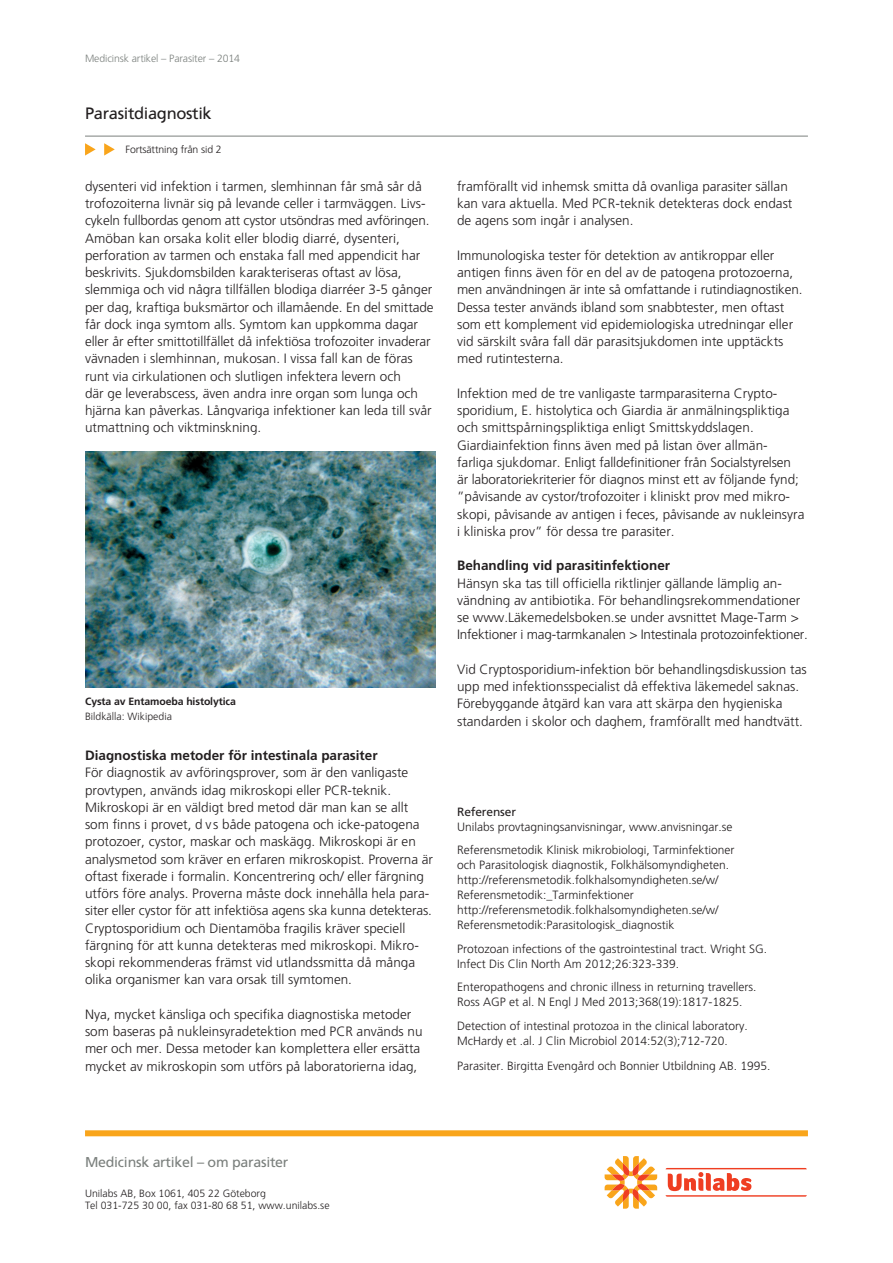
<style>
.page{position:relative;width:893px;height:1263px;background:#fff}
.page>*{position:absolute;margin:0;border:0;box-sizing:border-box;transform-origin:0 0}
.Rubrik_Ämne{font:16.5px "Freeway Unilabs";letter-spacing:-.02em;color:#231f20}
.X{font:14.25px "Freeway Unilabs";letter-spacing:-.02em;color:#7b807d}
.Bröd{font:300 13.5px/17.2px "Freeway Unilabs";color:#231f20}
.Mellis{font:600 13.5px "Freeway Unilabs";color:#231f20}
.Bröd-2{font:300 12px/15px "Freeway Unilabs";color:#231f20}
.Bröd-3{font:12px "Freeway Unilabs";letter-spacing:-.01em;color:#231f20}
.Bildtext{font:300 10.5px/12.8px "Freeway Unilabs";color:#231f20}
.t1{font:300 10.5px "Freeway Unilabs";letter-spacing:-.01em;color:#7b807d}
.Bildtext-2{font:600 10.5px "Freeway Unilabs";letter-spacing:-.01em;color:#231f20}
</style>
<div class="page">
<hr style="left:85px;top:136px;width:723px;height:1px;background:#7b807d">
<svg style="left:85px;top:143px;width:11px;height:13px"></svg>
<svg style="left:104px;top:143px;width:11px;height:13px"></svg>
<div style="left:85px;top:1130px;width:723px;height:6px;background:#f9a51b"></div>
<svg style="left:605px;top:1156px;width:52px;height:53px"></svg>
<svg style="left:666px;top:1168px;width:141px;height:28px"></svg>
<img style="left:85px;top:452px;width:351px;height:236px">
<p class="t1" style="left:85px;top:53px;width:157px">Medicinsk artikel – Parasiter – 2014</p>
<p class="Rubrik_Ämne" style="left:85px;top:104px;width:128px">Parasitdiagnostik</p>
<p class="Bildtext" style="left:125px;top:143px;width:98px">Fortsättning från sid 2</p>
<p class="Bröd" style="left:85px;top:178px;width:350px">dysenteri vid infektion i tarmen, slemhinnan får små sår då trofozoiterna livnär sig på levande celler i tarmväggen. Livs&shy;cykeln fullbordas genom att cystor utsöndras med avföringen.<br>Amöban kan orsaka kolit eller blodig diarré, dysenteri, perforation av tarmen och enstaka fall med appendicit har beskrivits. Sjukdomsbilden karakteriseras oftast av lösa, slemmiga och vid några tillfällen blodiga diarréer 3-5 gånger per dag, kraftiga buksmärtor och illamående. En del smittade får dock inga symtom alls. Symtom kan uppkomma dagar eller år efter smittotillfället då infektiösa trofozoiter invaderar vävnaden i slemhinnan, mukosan. I vissa fall kan de föras runt via cirkulationen och slutligen infektera levern och<br>där ge leverabscess, även andra inre organ som lunga och hjärna kan påverkas. Långvariga infektioner kan leda till svår utmattning och viktminskning.</p>
<p class="Bildtext-2" style="left:85px;top:695px;width:153px">Cysta av Entamoeba histolytica</p>
<p class="Bildtext" style="left:85px;top:710px;width:88px">Bildkälla: Wikipedia</p>
<p class="Mellis" style="left:85px;top:747px;width:294px">Diagnostiska metoder för intestinala parasiter</p>
<p class="Bröd" style="left:85px;top:764px;width:349px">För diagnostik av avföringsprover, som är den vanligaste provtypen, används idag mikroskopi eller PCR-teknik.<br>Mikroskopi är en väldigt bred metod där man kan se allt som finns i provet, d v s både patogena och icke-patogena protozoer, cystor, maskar och maskägg. Mikroskopi är en analysmetod som kräver en erfaren mikroskopist. Proverna är oftast fixerade i formalin. Koncentrering och/ eller färgning utförs före analys. Proverna måste dock innehålla hela para&shy;siter eller cystor för att infektiösa agens ska kunna detekteras.<br>Cryptosporidium och Dientamöba fragilis kräver speciell färgning för att kunna detekteras med mikroskopi. Mikro&shy;skopi rekommenderas främst vid utlandssmitta då många olika organismer kan vara orsak till symtomen.</p>
<p class="Bröd" style="left:85px;top:1006px;width:339px">Nya, mycket känsliga och specifika diagnostiska metoder som baseras på nukleinsyradetektion med PCR används nu mer och mer. Dessa metoder kan komplettera eller ersätta mycket av mikroskopin som utförs på laboratorierna idag,</p>
<p class="Bröd" style="left:457px;top:178px;width:337px">framförallt vid inhemsk smitta då ovanliga parasiter sällan kan vara aktuella. Med PCR-teknik detekteras dock endast de agens som ingår i analysen.</p>
<p class="Bröd" style="left:457px;top:247px;width:347px">Immunologiska tester för detektion av antikroppar eller antigen finns även för en del av de patogena protozoerna, men användningen är inte så omfattande i rutindiagnostiken.<br>Dessa tester används ibland som snabbtester, men oftast som ett komplement vid epidemiologiska utredningar eller vid särskilt svåra fall där parasitsjukdomen inte upptäckts med rutintesterna.</p>
<p class="Bröd" style="left:457px;top:385px;width:349px">Infektion med de tre vanligaste tarmparasiterna Crypto&shy;sporidium, E. histolytica och Giardia är anmälningspliktiga och smittspårningspliktiga enligt Smittskyddslagen.<br>Giardiainfektion finns även med på listan över allmän&shy;farliga sjukdomar. Enligt falldefinitioner från Socialstyrelsen är laboratoriekriterier för diagnos minst ett av följande fynd; ”påvisande av cystor/trofozoiter i kliniskt prov med mikro&shy;skopi, påvisande av antigen i feces, påvisande av nukleinsyra i kliniska prov” för dessa tre parasiter.</p>
<p class="Mellis" style="left:457px;top:558px;width:215px">Behandling vid parasitinfektioner</p>
<p class="Bröd" style="left:457px;top:574px;width:352px">Hänsyn ska tas till officiella riktlinjer gällande lämplig an&shy;vändning av antibiotika. För behandlingsrekommendationer se www.Läkemedelsboken.se under avsnittet Mage-Tarm &gt; Infektioner i mag-tarmkanalen &gt; Intestinala protozoinfektioner.</p>
<p class="Bröd" style="left:457px;top:661px;width:351px">Vid Cryptosporidium-infektion bör behandlingsdiskussion tas upp med infektionsspecialist då effektiva läkemedel saknas.<br>Förebyggande åtgärd kan vara att skärpa den hygieniska standarden i skolor och daghem, framförallt med handtvätt.</p>
<p class="Bröd-3" style="left:457px;top:805px;width:60px">Referenser</p>
<p class="Bröd-2" style="left:457px;top:819px;width:277px">Unilabs provtagningsanvisningar, www.anvisningar.se</p>
<p class="Bröd-2" style="left:457px;top:843px;width:279px">Referensmetodik Klinisk mikrobiologi, Tarminfektioner och Parasitologisk diagnostik, Folkhälsomyndigheten. http://referensmetodik.folkhalsomyndigheten.se/w/ Referensmetodik:_Tarminfektioner http://referensmetodik.folkhalsomyndigheten.se/w/ Referensmetodik:Parasitologisk_diagnostik</p>
<p class="Bröd-2" style="left:457px;top:941px;width:312px">Protozoan infections of the gastrointestinal tract. Wright SG.<br>Infect Dis Clin North Am 2012;26:323-339.</p>
<p class="Bröd-2" style="left:457px;top:980px;width:301px">Enteropathogens and chronic illness in returning travellers.<br>Ross AGP et al. N Engl J Med 2013;368(19):1817-1825.</p>
<p class="Bröd-2" style="left:457px;top:1018px;width:292px">Detection of intestinal protozoa in the clinical laboratory.<br>McHardy et .al. J Clin Microbiol 2014:52(3);712-720.</p>
<p class="Bröd-2" style="left:457px;top:1059px;width:315px">Parasiter. Birgitta Evengård och Bonnier Utbildning AB. 1995.</p>
<p class="X" style="left:85px;top:1154px;width:205px">Medicinsk artikel – om parasiter</p>
<p class="Bildtext" style="left:85px;top:1187px;width:246px">Unilabs AB, Box 1061, 405 22 Göteborg<br>Tel 031-725 30 00, fax 031-80 68 51, www.unilabs.se</p>
</div>
